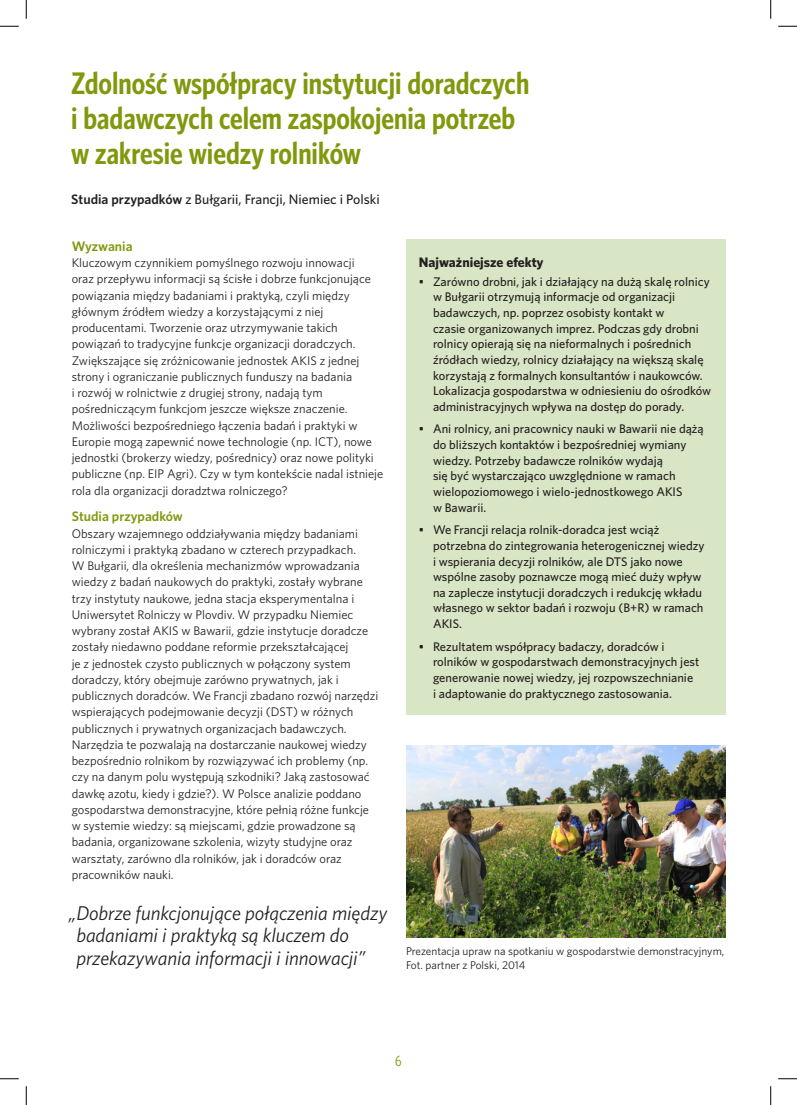
<style>
.page{position:relative;width:797px;height:1105px;background:#fff}
.page>*{position:absolute;margin:0;border:0;box-sizing:border-box;transform-origin:0 0}
.t1{font:600 31.25px/35px "Whitney Condensed";color:#81980d}
.t2{font:italic 20px/22.5px "Whitney";letter-spacing:-.005em;color:#231f20}
.t3{font:15px "Whitney Condensed";color:#81980d}
.t4{font:500 13.75px "Whitney";color:#231f20}
.Heading{font:600 13.75px "Whitney";color:#81980d}
.t5{font:700 13.75px "Whitney";color:#231f20}
.text{font:12.5px/16.2px "Whitney";color:#231f20}
.t6{font:500 12.5px/15.6px "Whitney";color:#231f20}
.t7{font:11.25px/13.5px "Whitney";color:#231f20}
.s1{font-weight:600}
</style>
<div class="page">
<div style="left:406px;top:240px;width:319px;height:475px;background:#d9e6c5"></div>
<img style="left:406px;top:745px;width:319px;height:192px">
<svg style="left:0;top:25px;width:19px;height:2px"></svg>
<svg style="left:778px;top:25px;width:19px;height:2px"></svg>
<svg style="left:0;top:1078px;width:19px;height:1px"></svg>
<svg style="left:778px;top:1078px;width:19px;height:1px"></svg>
<svg style="left:25px;top:0;width:2px;height:19px"></svg>
<svg style="left:25px;top:1086px;width:2px;height:19px"></svg>
<svg style="left:770px;top:0;width:1px;height:19px"></svg>
<svg style="left:770px;top:1086px;width:1px;height:19px"></svg>
<p class="t1" style="left:71px;top:64px;width:459px">Zdolność współpracy instytucji doradczych i badawczych celem zaspokojenia potrzeb w zakresie wiedzy rolników</p>
<p class="t4" style="left:71px;top:190px;width:310px"><span class="s1">Studia przypadków</span> z Bułgarii, Francji, Niemiec i Polski</p>
<p class="Heading" style="left:72px;top:237px;width:62px">Wyzwania</p>
<p class="text" style="left:72px;top:254px;width:313px">Kluczowym czynnikiem pomyślnego rozwoju innowacji<br>oraz przepływu informacji są ścisłe i dobrze funkcjonujące powiązania między badaniami i praktyką, czyli między głównym źródłem wiedzy a korzystającymi z niej producentami. Tworzenie oraz utrzymywanie takich powiązań to tradycyjne funkcje organizacji doradczych.<br>Zwiększające się zróżnicowanie jednostek AKIS z jednej strony i ograniczanie publicznych funduszy na badania<br>i rozwój w rolnictwie z drugiej strony, nadają tym pośredniczącym funkcjom jeszcze większe znaczenie.<br>Możliwości bezpośredniego łączenia badań i praktyki w Europie mogą zapewnić nowe technologie (np. ICT), nowe jednostki (brokerzy wiedzy, pośrednicy) oraz nowe polityki publiczne (np. EIP Agri). Czy w tym kontekście nadal istnieje rola dla organizacji doradztwa rolniczego?</p>
<p class="Heading" style="left:72px;top:507px;width:113px">Studia przypadków</p>
<p class="text" style="left:72px;top:525px;width:308px">Obszary wzajemnego oddziaływania między badaniami rolniczymi i praktyką zbadano w czterech przypadkach.<br>W Bułgarii, dla określenia mechanizmów wprowadzania wiedzy z badań naukowych do praktyki, zostały wybrane trzy instytuty naukowe, jedna stacja eksperymentalna i Uniwersytet Rolniczy w Plovdiv. W przypadku Niemiec wybrany został AKIS w Bawarii, gdzie instytucje doradcze zostały niedawno poddane reformie przekształcającej<br>je z jednostek czysto publicznych w połączony system doradczy, który obejmuje zarówno prywatnych, jak i publicznych doradców. We Francji zbadano rozwój narzędzi wspierających podejmowanie decyzji (DST) w różnych publicznych i prywatnych organizacjach badawczych.<br>Narzędzia te pozwalają na dostarczanie naukowej wiedzy bezpośrednio rolnikom by rozwiązywać ich problemy (np. czy na danym polu występują szkodniki? Jaką zastosować dawkę azotu, kiedy i gdzie?). W Polsce analizie poddano gospodarstwa demonstracyjne, które pełnią różne funkcje w systemie wiedzy: są miejscami, gdzie prowadzone są badania, organizowane szkolenia, wizyty studyjne oraz warsztaty, zarówno dla rolników, jak i doradców oraz pracowników nauki.</p>
<p class="t2" style="left:76px;top:901px;width:312px;text-indent:-8px">„Dobrze funkcjonujące połączenia między badaniami i praktyką są kluczem do przekazywania informacji i innowacji”</p>
<p class="t5" style="left:419px;top:253px;width:126px">Najważniejsze efekty</p>
<p class="t6" style="left:433px;top:273px;width:280px;text-indent:-14px">• Zarówno drobni, jak i działający na dużą skalę rolnicy w Bułgarii otrzymują informacje od organizacji badawczych, np. poprzez osobisty kontakt w<br>czasie organizowanych imprez. Podczas gdy drobni rolnicy opierają się na nieformalnych i pośrednich źródłach wiedzy, rolnicy działający na większą skalę korzystają z formalnych konsultantów i naukowców.<br>Lokalizacja gospodarstwa w odniesieniu do ośrodków administracyjnych wpływa na dostęp do porady.</p>
<p class="t6" style="left:433px;top:421px;width:272px;text-indent:-14px">• Ani rolnicy, ani pracownicy nauki w Bawarii nie dążą do bliższych kontaktów i bezpośredniej wymiany wiedzy. Potrzeby badawcze rolników wydają<br>się być wystarczająco uwzględnione w ramach wielopoziomowego i wielo-jednostkowego AKIS<br>w Bawarii.</p>
<p class="t6" style="left:433px;top:522px;width:273px;text-indent:-14px">• We Francji relacja rolnik-doradca jest wciąż potrzebna do zintegrowania heterogenicznej wiedzy i wspierania decyzji rolników, ale DTS jako nowe wspólne zasoby poznawcze mogą mieć duży wpływ na zaplecze instytucji doradczych i redukcję wkładu własnego w sektor badań i rozwoju (B+R) w ramach AKIS.</p>
<p class="t6" style="left:433px;top:638px;width:268px;text-indent:-14px">• Rezultatem współpracy badaczy, doradców i rolników w gospodarstwach demonstracyjnych jest generowanie nowej wiedzy, jej rozpowszechnianie i adaptowanie do praktycznego zastosowania.</p>
<p class="t7" style="left:406px;top:944px;width:320px">Prezentacja upraw na spotkaniu w gospodarstwie demonstracyjnym,<br>Fot. partner z Polski, 2014</p>
<p class="t3" style="left:395px;top:1052px;width:8px">6</p>
</div>
